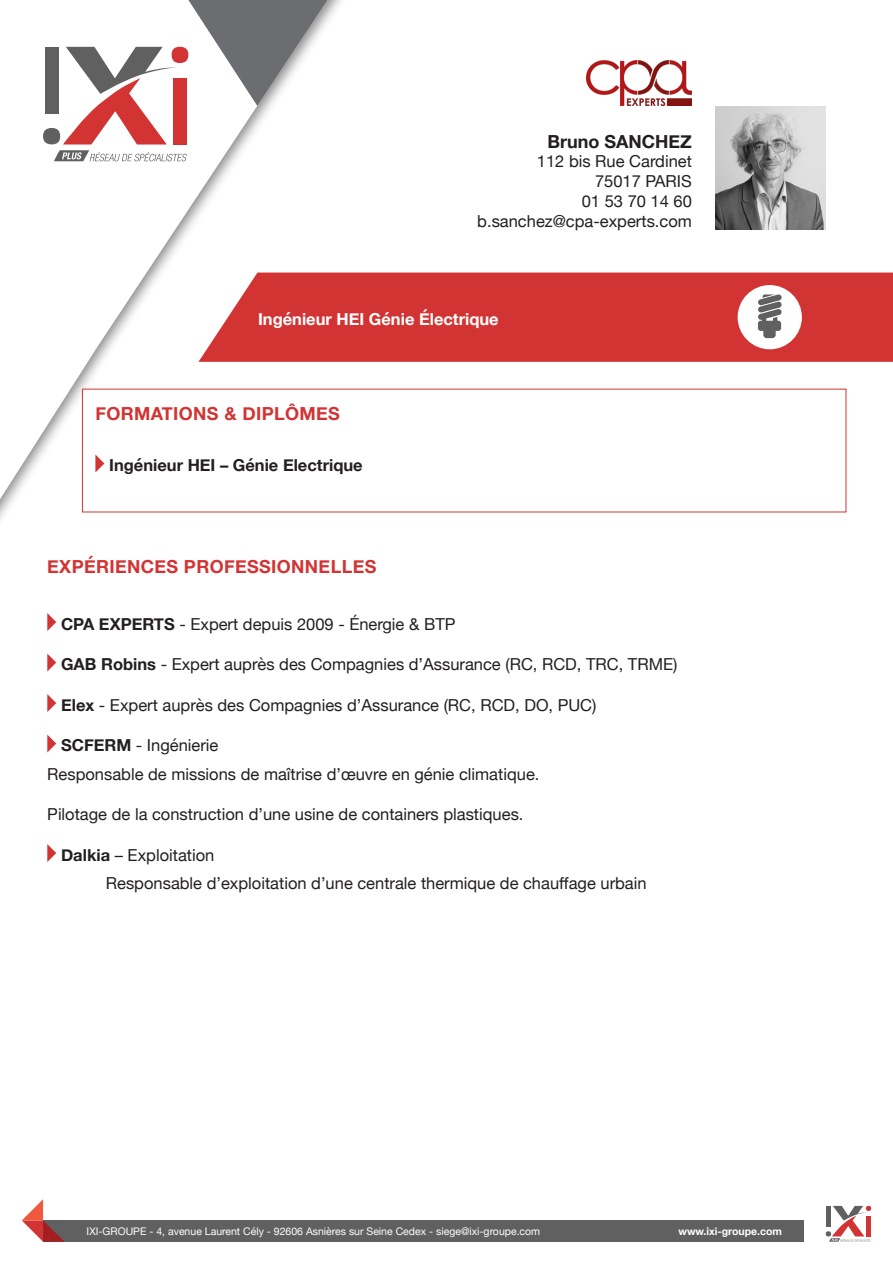
<style>
.page{position:relative;width:893px;height:1263px;background:#fff}
.page>*{position:absolute;margin:0;border:0;box-sizing:border-box;transform-origin:0 0}
.t1{font:700 18px "Helvetica Neue";letter-spacing:.02em;color:#d23433}
.t2{font:700 18px "Helvetica Neue";color:#231f20}
.t3{font:16.5px "Helvetica Neue";color:#231f20}
.t4{font:700 16.5px "Helvetica Neue";color:#231f20}
.t5{font:700 16.5px "Helvetica Neue";color:#fff}
.t6{font:10.5px "Helvetica Neue";color:#fff}
.t7{font:700 10.5px "Helvetica Neue";color:#fff}
.s1{font-weight:700}
</style>
<div class="page">
<div style="left:358px;top:273px;width:535px;height:89px;background:#d23433"></div>
<img style="left:715px;top:106px;width:111px;height:123px">
<div style="left:0;top:0;width:358px;height:543px;background:#231f20;opacity:.55"></div>
<svg style="left:0;top:0;width:342px;height:533px"></svg>
<svg style="left:188px;top:0;width:140px;height:106px"></svg>
<div style="left:43px;top:1220px;width:761px;height:22px;background:#606060"></div>
<svg style="left:22px;top:1199px;width:43px;height:43px"></svg>
<svg style="left:826px;top:1206px;width:45px;height:36px"></svg>
<div style="left:738px;top:285px;width:64px;height:64px;background:#fff;border-radius:50%"></div>
<svg style="left:758px;top:294px;width:24px;height:44px"></svg>
<svg style="left:95px;top:454px;width:9px;height:18px"></svg>
<svg style="left:47px;top:613px;width:9px;height:18px"></svg>
<svg style="left:47px;top:654px;width:9px;height:17px"></svg>
<svg style="left:47px;top:694px;width:9px;height:18px"></svg>
<svg style="left:47px;top:735px;width:9px;height:17px"></svg>
<svg style="left:47px;top:844px;width:9px;height:18px"></svg>
<img style="left:587px;top:60px;width:105px;height:46px">
<p class="t2" style="left:547px;top:127px;width:146px">Bruno SANCHEZ</p>
<p class="t3" style="left:537px;top:150px;width:156px">112 bis Rue Cardinet</p>
<p class="t3" style="left:595px;top:169px;width:98px">75017 PARIS</p>
<p class="t3" style="left:582px;top:189px;width:112px">01 53 70 14 60</p>
<p class="t3" style="left:477px;top:209px;width:216px">b.sanchez@cpa-experts.com</p>
<p class="t5" style="left:258px;top:306px;width:242px">Ingénieur HEI Génie Électrique</p>
<p class="t1" style="left:95px;top:399px;width:246px">FORMATIONS &amp; DIPLÔMES</p>
<p class="t4" style="left:109px;top:452px;width:255px">Ingénieur HEI – Génie Electrique</p>
<p class="t1" style="left:47px;top:552px;width:331px">EXPÉRIENCES PROFESSIONNELLES</p>
<p class="t3" style="left:61px;top:612px;width:396px"><span class="s1">CPA EXPERTS</span> - Expert depuis 2009 - Énergie &amp; BTP</p>
<p class="t3" style="left:61px;top:652px;width:618px"><span class="s1">GAB Robins</span> - Expert auprès des Compagnies d’Assurance (RC, RCD, TRC, TRME)</p>
<p class="t3" style="left:61px;top:693px;width:537px"><span class="s1">Elex</span> - Expert auprès des Compagnies d’Assurance (RC, RCD, DO, PUC)</p>
<p class="t3" style="left:61px;top:733px;width:159px"><span class="s1">SCFERM</span> - Ingénierie</p>
<p class="t3" style="left:47px;top:762px;width:494px">Responsable de missions de maîtrise d’œuvre en génie climatique.</p>
<p class="t3" style="left:47px;top:802px;width:478px">Pilotage de la construction d’une usine de containers plastiques.</p>
<p class="t3" style="left:61px;top:843px;width:155px"><span class="s1">Dalkia</span> – Exploitation</p>
<p class="t3" style="left:106px;top:871px;width:542px">Responsable d’exploitation d’une centrale thermique de chauffage urbain</p>
<p class="t6" style="left:87px;top:1223px;width:455px">IXI-GROUPE - 4, avenue Laurent Cély - 92606 Asnières sur Seine Cedex - siege@ixi-groupe.com</p>
<p class="t7" style="left:678px;top:1223px;width:105px">www.ixi-groupe.com</p>
</div>
